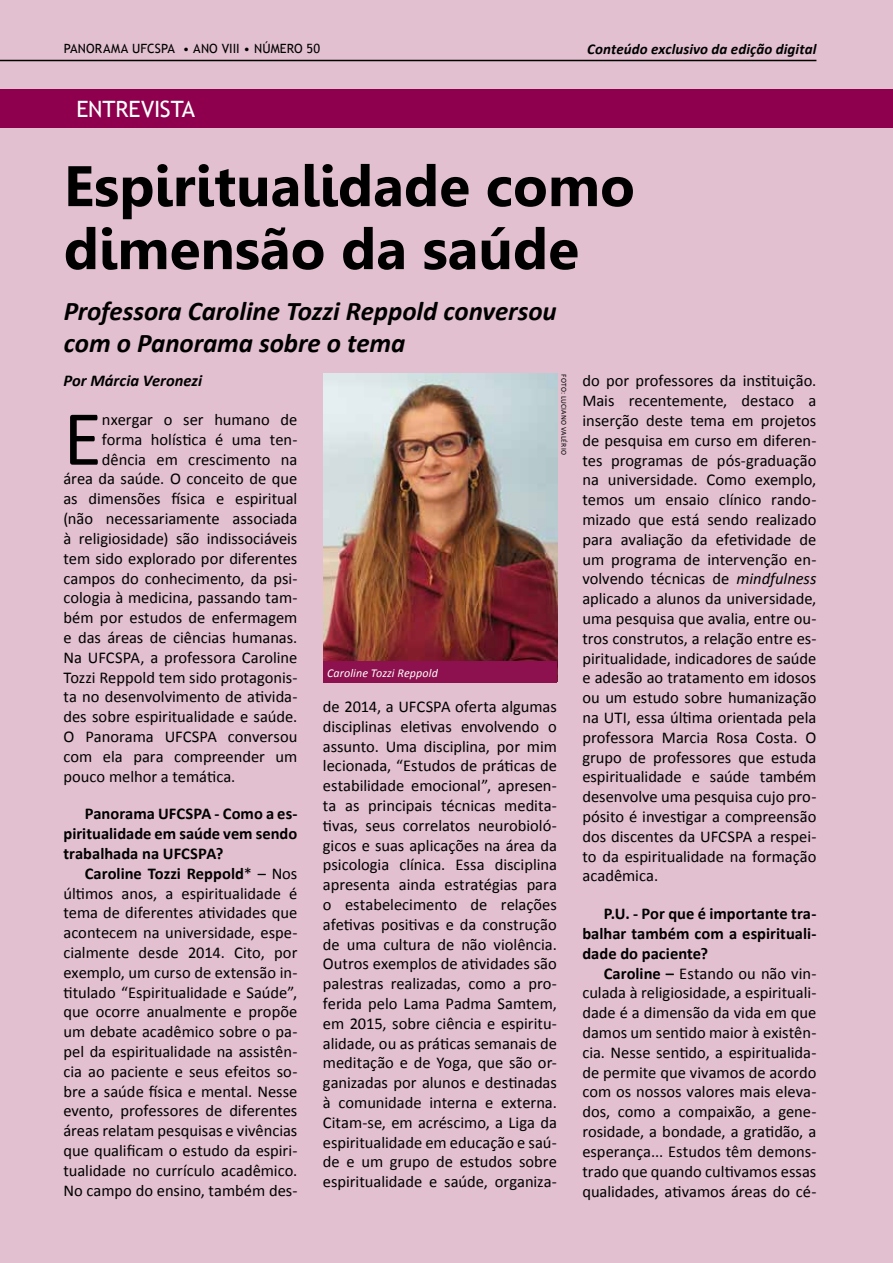
<style>
.page{position:relative;width:893px;height:1263px;background:#e2c0cf}
.page>*{position:absolute;margin:0;border:0;box-sizing:border-box;transform-origin:0 0}
.t1{font:78.9px "Calibri";color:#000}
.t2{font:700 57px/63px "Leelawadee";color:#000}
.t3{font:italic 700 27px/32.4px "Calibri";letter-spacing:-.005em;color:#000}
.t4{font:22.5px "Trebuchet MS";letter-spacing:-.005em;color:#fff}
.t5{font:16.5px/19.8px "Calibri";color:#000;text-align:justify}
.t6{font:700 16.5px/19.8px "Calibri";color:#000;text-align:justify}
.t7{font:italic 700 16.5px "Calibri";color:#000}
.t8{font:italic 700 15px "Calibri";letter-spacing:.005em;color:#000}
.t9{font:12.75px "Trebuchet MS";letter-spacing:.01em;color:#000}
.t10{font:italic 12px "Calibri";letter-spacing:.01em;color:#fff}
.t11{font:7.5px "Calibri";letter-spacing:.04em;color:#000}
.s1{font-weight:700}
.s2{font-style:italic}
</style>
<div class="page">
<hr style="left:0;top:60px;width:816px;height:1px;background:#000">
<div style="left:0;top:89px;width:893px;height:39px;background:#8e004d"></div>
<img style="left:323px;top:373px;width:234px;height:288px">
<div style="left:323px;top:661px;width:234px;height:22px;background:#8d114e"></div>
<p class="t9" style="left:64px;top:41px;width:258px">PANORAMA UFCSPA • ANO VIII • NÚMERO 50</p>
<p class="t8" style="left:587px;top:39px;width:231px">Conteúdo exclusivo da edição digital</p>
<h3 class="t4" style="left:77px;top:96px;width:120px">ENTREVISTA</h3>
<h2 class="t2" style="left:64px;top:155px;width:573px">Espiritualidade como dimensão da saúde</h2>
<h3 class="t3" style="left:64px;top:294px;width:494px">Professora Caroline Tozzi Reppold conversou com o Panorama sobre o tema</h3>
<p class="t7" style="left:63px;top:370px;width:140px">Por Márcia Veronezi</p>
<h1 class="t1" style="left:63px;top:389px;width:40px">E</h1>
<p class="t5" style="left:102px;top:410px;width:197px">nxergar o ser humano de</p>
<p class="t5" style="left:102px;top:430px;width:197px">forma holística é uma ten-</p>
<p class="t5" style="left:102px;top:449px;width:197px">dência em crescimento na</p>
<p class="t5" style="left:63px;top:469px;width:235px">área da saúde. O conceito de que</p>
<p class="t5" style="left:63px;top:489px;width:235px">as dimensões física e espiritual</p>
<p class="t5" style="left:63px;top:509px;width:235px">(não necessariamente associada</p>
<p class="t5" style="left:63px;top:529px;width:235px">à religiosidade) são indissociáveis</p>
<p class="t5" style="left:63px;top:548px;width:235px">tem sido explorado por diferentes</p>
<p class="t5" style="left:63px;top:568px;width:235px">campos do conhecimento, da psi-</p>
<p class="t5" style="left:63px;top:588px;width:235px">cologia à medicina, passando tam-</p>
<p class="t5" style="left:63px;top:608px;width:235px">bém por estudos de enfermagem</p>
<p class="t5" style="left:63px;top:628px;width:235px">e das áreas de ciências humanas.</p>
<p class="t5" style="left:63px;top:647px;width:235px">Na UFCSPA, a professora Caroline</p>
<p class="t5" style="left:63px;top:667px;width:235px">Tozzi Reppold tem sido protagonis-</p>
<p class="t5" style="left:63px;top:687px;width:235px">ta no desenvolvimento de ativida-</p>
<p class="t5" style="left:63px;top:707px;width:235px">des sobre espiritualidade e saúde.</p>
<p class="t5" style="left:63px;top:727px;width:235px">O Panorama UFCSPA conversou</p>
<p class="t5" style="left:63px;top:746px;width:235px">com ela para compreender um</p>
<p class="t5" style="left:63px;top:766px;width:173px">pouco melhor a temática.</p>
<p class="t6" style="left:63px;top:804px;width:235px;text-indent:21px">Panorama UFCSPA - Como a es&shy;piritualidade em saúde vem sendo trabalhada na UFCSPA?</p>
<p class="t5" style="left:63px;top:863px;width:235px;text-indent:21px"><span class="s1">Caroline Tozzi Reppold</span>* – Nos últimos anos, a espiritualidade é tema de diferentes atividades que acontecem na universidade, espe&shy;cialmente desde 2014. Cito, por exemplo, um curso de extensão in&shy;titulado “Espiritualidade e Saúde”, que ocorre anualmente e propõe um debate acadêmico sobre o pa&shy;pel da espiritualidade na assistên&shy;cia ao paciente e seus efeitos so&shy;bre a saúde física e mental. Nesse evento, professores de diferentes áreas relatam pesquisas e vivências que qualificam o estudo da espiri&shy;tualidade no currículo acadêmico.<br>No campo do ensino, também des-</p>
<p class="t10" style="left:327px;top:664px;width:112px">Caroline Tozzi Reppold</p>
<p class="t11" style="left:569px;top:374px;width:82px;rotate:90deg">FOTO: LUCIANO VALÉRIO</p>
<p class="t5" style="left:323px;top:697px;width:235px">de 2014, a UFCSPA oferta algumas disciplinas eletivas envolvendo o assunto. Uma disciplina, por mim lecionada, “Estudos de práticas de estabilidade emocional”, apresen&shy;ta as principais técnicas medita&shy;tivas, seus correlatos neurobioló&shy;gicos e suas aplicações na área da psicologia clínica. Essa disciplina apresenta ainda estratégias para o estabelecimento de relações afetivas positivas e da construção de uma cultura de não violência.<br>Outros exemplos de atividades são palestras realizadas, como a pro&shy;ferida pelo Lama Padma Samtem, em 2015, sobre ciência e espiritu&shy;alidade, ou as práticas semanais de meditação e de Yoga, que são or&shy;ganizadas por alunos e destinadas à comunidade interna e externa.<br>Citam-se, em acréscimo, a Liga da espiritualidade em educação e saú&shy;de e um grupo de estudos sobre espiritualidade e saúde, organiza-</p>
<p class="t5" style="left:582px;top:371px;width:235px">do por professores da instituição.<br>Mais recentemente, destaco a inserção deste tema em projetos de pesquisa em curso em diferen&shy;tes programas de pós-graduação na universidade. Como exemplo, temos um ensaio clínico rando&shy;mizado que está sendo realizado para avaliação da efetividade de um programa de intervenção en&shy;volvendo técnicas de <span class="s2">mindfulness </span>aplicado a alunos da universidade, uma pesquisa que avalia, entre ou&shy;tros construtos, a relação entre es&shy;piritualidade, indicadores de saúde e adesão ao tratamento em idosos ou um estudo sobre humanização na UTI, essa última orientada pela professora Marcia Rosa Costa. O grupo de professores que estuda espiritualidade e saúde também desenvolve uma pesquisa cujo pro&shy;pósito é investigar a compreensão dos discentes da UFCSPA a respei&shy;to da espiritualidade na formação acadêmica.</p>
<p class="t6" style="left:582px;top:904px;width:235px;text-indent:21px">P.U. - Por que é importante tra&shy;balhar também com a espirituali&shy;dade do paciente?</p>
<p class="t5" style="left:582px;top:963px;width:235px;text-indent:21px"><span class="s1">Caroline –</span> Estando ou não vin&shy;culada à religiosidade, a espirituali&shy;dade é a dimensão da vida em que damos um sentido maior à existên&shy;cia. Nesse sentido, a espiritualida&shy;de permite que vivamos de acordo com os nossos valores mais eleva&shy;dos, como a compaixão, a gene&shy;rosidade, a bondade, a gratidão, a esperança... Estudos têm demons&shy;trado que quando cultivamos essas qualidades, ativamos áreas do cé-</p>
</div>
